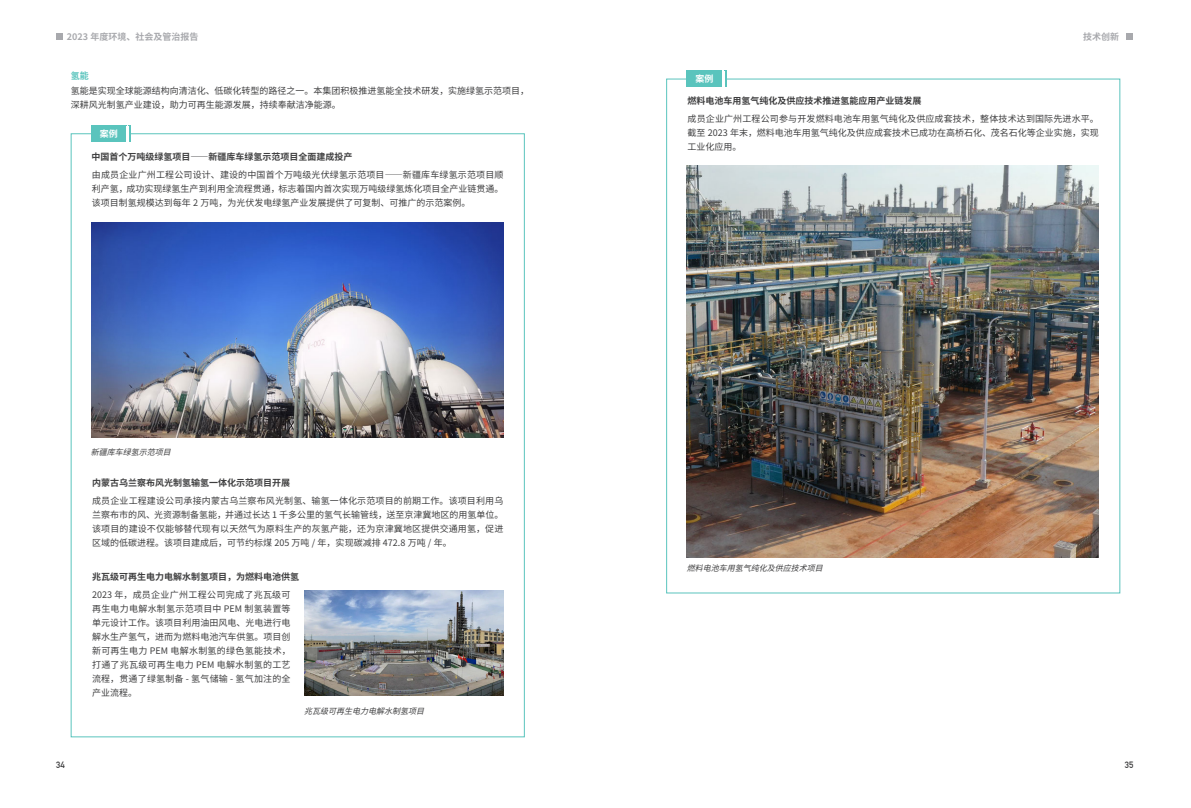
<style>
.page{position:relative;width:1191px;height:808px;background:#fff}
.page>*{position:absolute;margin:0;border:0;box-sizing:border-box;transform-origin:0 0}
.正文{font:9px/14px "Source Han Sans CN";color:#3e3e3f;text-align:justify}
.三级标题{font:700 9px "Source Han Sans CN";color:#3e3e3f}
.t1{font:700 9px "Source Han Sans CN";color:#a8a9ad}
.t2{font:700 9px "DIN Alternate";color:#3e3e3f}
.二级标题{font:700 9px "Source Han Sans CN";color:#fff}
.二级标题-2{font:700 9px "Source Han Sans CN";color:#5ac4bd}
.图注{font:italic 8px "Source Han Sans CN";color:#3e3e3f}
</style>
<div class="page">
<div style="left:56px;top:33px;width:7px;height:7px;background:#a8a9ad"></div>
<div style="left:1126px;top:33px;width:6px;height:7px;background:#a8a9ad"></div>
<div style="left:91px;top:126px;width:35px;height:16px;background:#5ac4bd"></div>
<div style="left:687px;top:71px;width:35px;height:16px;background:#5ac4bd"></div>
<svg style="left:129px;top:126px;width:2px;height:16px"></svg>
<svg style="left:725px;top:71px;width:1px;height:16px"></svg>
<img style="left:305px;top:590px;width:198px;height:105px">
<img style="left:687px;top:165px;width:412px;height:392px">
<img style="left:92px;top:222px;width:411px;height:216px">
<p class="t1" style="left:67px;top:32px;width:133px">2023 年度环境、社会及管治报告</p>
<p class="t1" style="left:1083px;top:32px;width:37px">技术创新</p>
<p class="二级标题-2" style="left:71px;top:70px;width:19px">氢能</p>
<p class="二级标题" style="left:695px;top:74px;width:19px">案例</p>
<p class="正文" style="left:71px;top:84px;width:460px">氢能是实现全球能源结构向清洁化、低碳化转型的路径之一。本集团积极推进氢能全技术研发，实施绿氢示范项目，深耕风光制氢产业建设，助力可再生能源发展，持续奉献洁净能源。</p>
<p class="三级标题" style="left:687px;top:96px;width:235px">燃料电池车用氢气纯化及供应技术推进氢能应用产业链发展</p>
<p class="二级标题" style="left:100px;top:129px;width:19px">案例</p>
<p class="三级标题" style="left:91px;top:152px;width:262px">中国首个万吨级绿氢项目——新疆库车绿氢示范项目全面建成投产</p>
<p class="正文" style="left:92px;top:168px;width:413px">由成员企业广州工程公司设计、建设的中国首个万吨级光伏绿氢示范项目——新疆库车绿氢示范项目顺利产氢，成功实现绿氢生产到利用全流程贯通，标志着国内首次实现万吨级绿氢炼化项目全产业链贯通。该项目制氢规模达到每年 2 万吨，为光伏发电绿氢产业发展提供了可复制、可推广的示范案例。</p>
<p class="图注" style="left:91px;top:447px;width:87px">新疆库车绿氢示范项目</p>
<p class="三级标题" style="left:92px;top:478px;width:200px">内蒙古乌兰察布风光制氢输氢一体化示范项目开展</p>
<p class="正文" style="left:92px;top:494px;width:413px">成员企业工程建设公司承接内蒙古乌兰察布风光制氢、输氢一体化示范项目的前期工作。该项目利用乌兰察布市的风、光资源制备氢能，并通过长达 1 千多公里的氢气长输管线，送至京津冀地区的用氢单位。该项目的建设不仅能够替代现有以天然气为原料生产的灰氢产能，还为京津冀地区提供交通用氢，促进区域的低碳进程。该项目建成后，可节约标煤 205 万吨 / 年，实现碳减排 472.8 万吨 / 年。</p>
<p class="三级标题" style="left:92px;top:572px;width:209px">兆瓦级可再生电力电解水制氢项目，为燃料电池供氢</p>
<p class="正文" style="left:92px;top:588px;width:200px">2023 年，成员企业广州工程公司完成了兆瓦级可再生电力电解水制氢示范项目中 PEM 制氢装置等单元设计工作。该项目利用油田风电、光电进行电解水生产氢气，进而为燃料电池汽车供氢。项目创新可再生电力 PEM 电解水制氢的绿色氢能技术，打通了兆瓦级可再生电力 PEM 电解水制氢的工艺流程，贯通了绿氢制备 - 氢气储输 - 氢气加注的全产业流程。</p>
<p class="图注" style="left:304px;top:706px;width:127px">兆瓦级可再生电力电解水制氢项目</p>
<p class="正文" style="left:687px;top:112px;width:413px">成员企业广州工程公司参与开发燃料电池车用氢气纯化及供应成套技术，整体技术达到国际先进水平。截至 2023 年末，燃料电池车用氢气纯化及供应成套技术已成功在高桥石化、茂名石化等企业实施，实现工业化应用。</p>
<p class="图注" style="left:687px;top:564px;width:143px">燃料电池车用氢气纯化及供应技术项目</p>
<p class="t2" style="left:56px;top:757px;width:10px">34</p>
<p class="t2" style="left:1125px;top:757px;width:10px">35</p>
</div>
